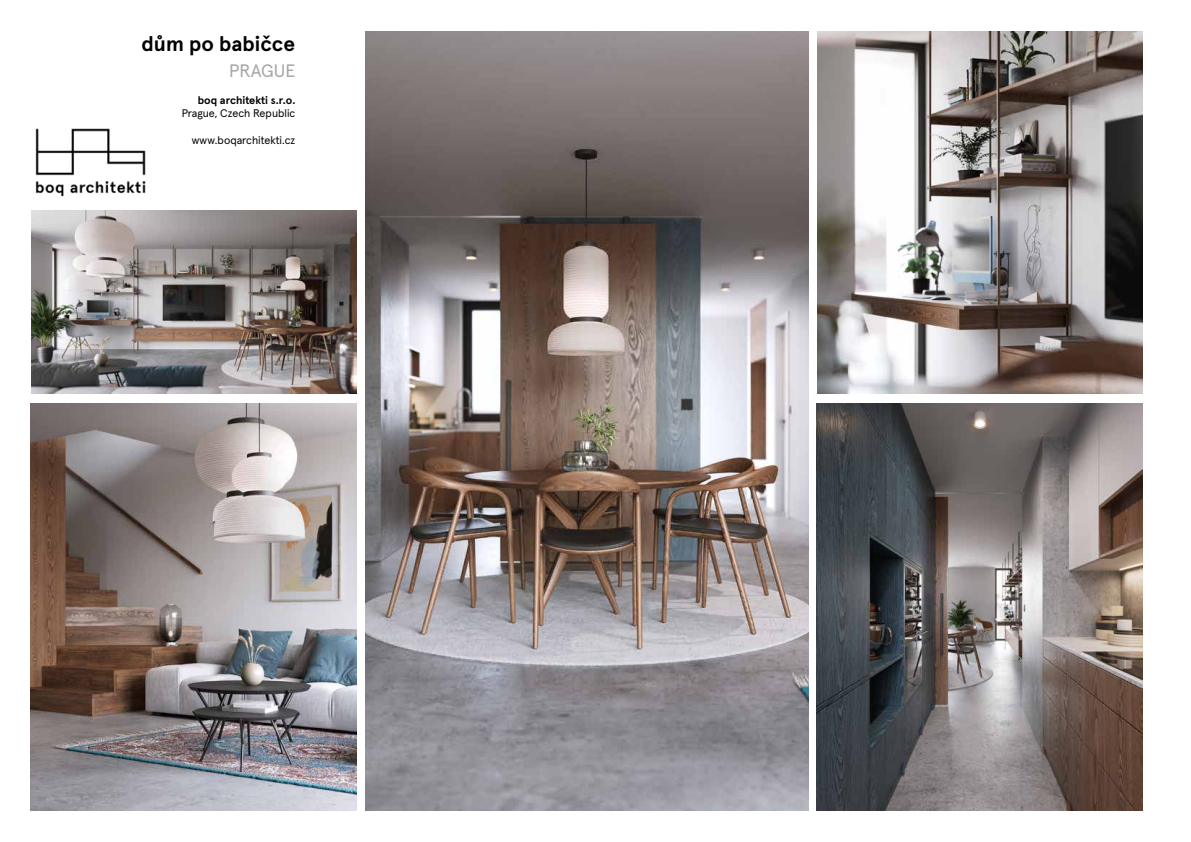
<style>
.page{position:relative;width:1191px;height:842px;background:#fff}
.page>*{position:absolute;margin:0;border:0;box-sizing:border-box;transform-origin:0 0}
.t1{font:700 21px "Apercu Pro";color:#000}
.t2{font:18px "Apercu Pro";color:#a8a6a5}
.t3{font:11px "Apercu Pro";color:#000}
.t4{font:700 11px "Apercu Pro";color:#000}
</style>
<div class="page">
<img style="left:365px;top:31px;width:443px;height:780px">
<img style="left:31px;top:404px;width:325px;height:407px">
<img style="left:816px;top:404px;width:326px;height:407px">
<img style="left:35px;top:128px;width:111px;height:69px">
<img style="left:31px;top:210px;width:325px;height:183px">
<img style="left:817px;top:31px;width:325px;height:362px">
<h1 class="t1" style="left:142px;top:27px;width:155px">dům po babičce</h1>
<h2 class="t2" style="left:229px;top:57px;width:34px">PRAGU</h2>
<h2 class="t2" style="left:285px;top:57px;width:12px">E</h2>
<p class="t4" style="left:198px;top:92px;width:99px">boq architekti s.r.o.</p>
<p class="t3" style="left:182px;top:105px;width:115px">Prague, Czech Republic</p>
<p class="t3" style="left:192px;top:132px;width:105px">www.boqarchitekti.cz</p>
</div>
